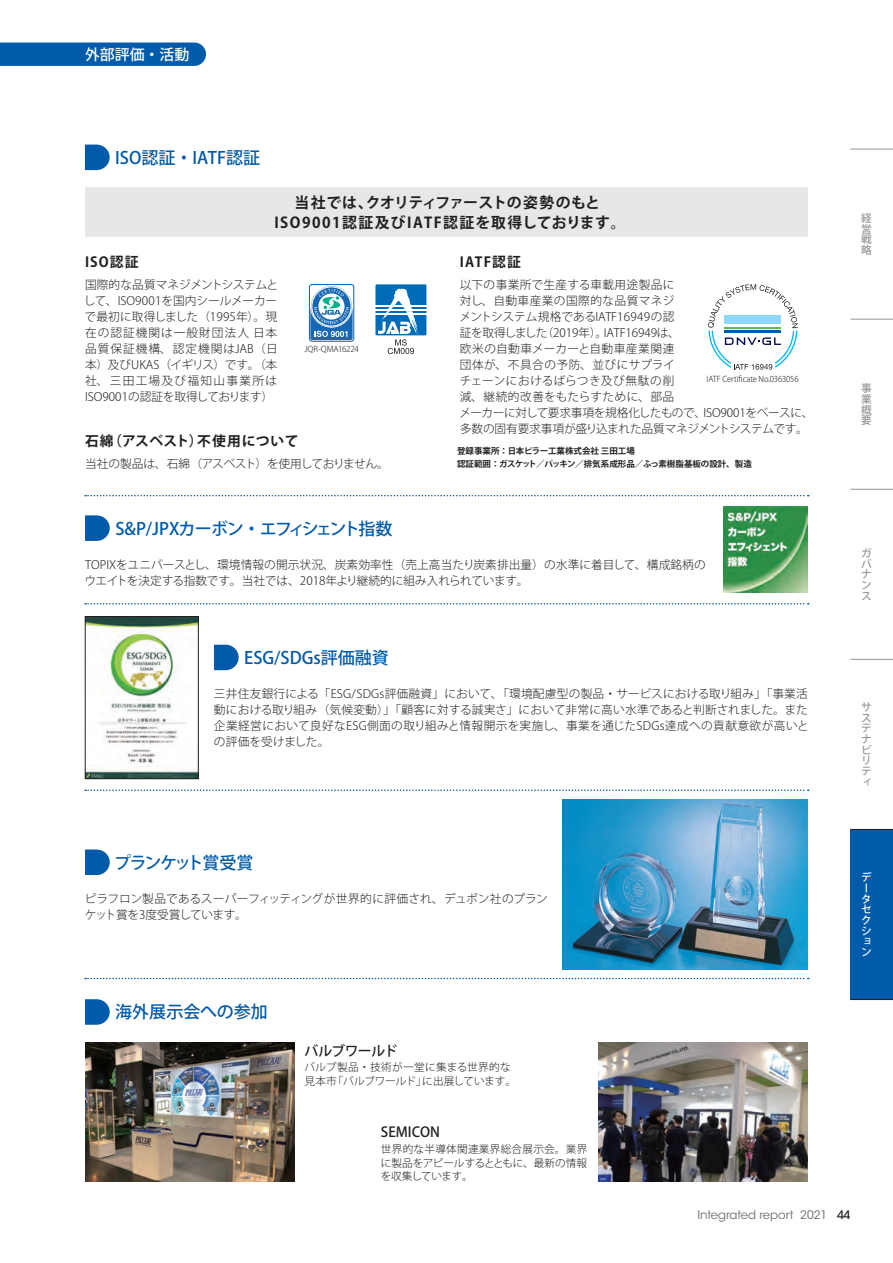
<style>
.page{position:relative;width:893px;height:1263px;background:#fff}
.page>*{position:absolute;margin:0;border:0;box-sizing:border-box;transform-origin:0 0}
.t1{font:500 16.95px "Koz Go Pro";color:#015aaa}
.t2{font:500 16.95px "Koz Go Pro";letter-spacing:-.085em;color:#015aaa}
.t3{font:700 14.85px "Koz Go Pro";letter-spacing:.1em;color:#231f20}
.t4{font:700 14.85px "Koz Go Pro";letter-spacing:-.02em;color:#231f20}
.t5{font:500 14.85px "Koz Go Pro";color:#fff}
.t6{font:700 13.8px "Koz Go Pro";letter-spacing:.03em;color:#231f20}
.t7{font:700 13.8px "Koz Go Pro";letter-spacing:.08em;color:#231f20}
.t8{font:500 13.8px "Koz Go Pro";letter-spacing:-.05em;color:#231f20}
.t9{font:500 13.8px "Koz Go Pro";color:#231f20}
.t10{font:300 11.7px/15.9px "Koz Go Pro";color:#231f20}
.t11{font:300 11.7px "Koz Go Pro";letter-spacing:-.02em;color:#231f20}
.t12{font:11.7px "ITC Avant Garde Std";color:#6c6d70}
.t13{font:300 10.65px/13.8px "Koz Go Pro";letter-spacing:.005em;color:#231f20}
.t14{font:500 10.65px/10.6px "Koz Go Pro";color:#939598;text-align:justify}
.t15{font:500 10.65px/10.6px "Koz Go Pro";color:#fff}
.t16{font:700 8.55px "Koz Go Pro";color:#231f20}
.t17{font:300 8.1px "Koz Go Pro";letter-spacing:-.01em;color:#231f20;scale:.95 1}
.t18{font:300 8.1px "Koz Go Pro";letter-spacing:-.01em;color:#231f20}
.s1{font-weight:500;color:#231f20}
</style>
<div class="page">
<img style="left:723px;top:507px;width:85px;height:86px">
<div style="left:0;top:43px;width:206px;height:23px;background:#015aaa"></div>
<svg style="left:85px;top:145px;width:25px;height:25px"></svg>
<svg style="left:85px;top:515px;width:25px;height:26px"></svg>
<svg style="left:214px;top:645px;width:25px;height:25px"></svg>
<svg style="left:85px;top:999px;width:25px;height:26px"></svg>
<svg style="left:85px;top:849px;width:25px;height:26px"></svg>
<div style="left:85px;top:188px;width:723px;height:49px;background:#e6e7e9"></div>
<svg style="left:308px;top:284px;width:47px;height:58px"></svg>
<div style="left:375px;top:284px;width:51px;height:51px;background:#006cb7"></div>
<hr style="left:375px;top:306px;width:51px;height:1px;background:#fff">
<hr style="left:375px;top:309px;width:51px;height:2px;background:#fff">
<hr style="left:375px;top:313px;width:51px;height:1px;background:#fff">
<svg style="left:378px;top:288px;width:41px;height:66px"></svg>
<svg style="left:708px;top:284px;width:90px;height:86px"></svg>
<img style="left:87px;top:618px;width:109px;height:159px">
<div style="left:85px;top:616px;width:113px;height:163px;border:1px solid #231f20"></div>
<img style="left:85px;top:1042px;width:209px;height:139px">
<img style="left:599px;top:1042px;width:209px;height:139px">
<img style="left:562px;top:799px;width:246px;height:170px">
<svg style="left:85px;top:495px;width:724px;height:1px"></svg>
<svg style="left:85px;top:603px;width:724px;height:1px"></svg>
<svg style="left:85px;top:789px;width:724px;height:2px"></svg>
<svg style="left:85px;top:978px;width:724px;height:1px"></svg>
<div style="left:850px;top:829px;width:43px;height:170px;background:#015aaa"></div>
<hr style="left:850px;top:149px;width:43px;height:1px;background:#939598">
<hr style="left:850px;top:319px;width:43px;height:1px;background:#939598">
<hr style="left:850px;top:489px;width:43px;height:1px;background:#939598">
<hr style="left:850px;top:659px;width:43px;height:1px;background:#939598">
<hr style="left:850px;top:829px;width:43px;height:1px;background:#231f20">
<hr style="left:850px;top:999px;width:43px;height:1px;background:#231f20">
<p class="t5" style="left:85px;top:45px;width:106px">外部評価・活動</p>
<p class="t1" style="left:115px;top:147px;width:146px">ISO認証・IATF認証</p>
<p class="t7" style="left:85px;top:253px;width:55px">ISO認証</p>
<p class="t4" style="left:294px;top:193px;width:307px">当社では、クオリティファーストの姿勢のもと</p>
<p class="t3" style="left:274px;top:213px;width:353px">ISO9001認証及びIATF認証を取得しております。</p>
<p class="t7" style="left:460px;top:253px;width:63px">IATF認証</p>
<p class="t10" style="left:84px;top:277px;width:196px;text-align:justify">国際的な品質マネジメントシステムとして、ISO9001を国内シールメーカーで最初に取得しました（1995年）。現在の認証機関は一般財団法人 日本品質保証機構、認定機関はJAB（日本）及びUKAS（イギリス）です。（本社、三田工場及び福知山事業所はISO9001の認証を取得しております）</p>
<p class="t18" style="left:305px;top:344px;width:56px">JQR-QMA16224</p>
<p class="t6" style="left:85px;top:432px;width:215px">石綿（アスベスト）不使用について</p>
<p class="t11" style="left:85px;top:456px;width:305px">当社の製品は、石綿（アスベスト）を使用しておりません。</p>
<p class="t2" style="left:115px;top:517px;width:279px">S&amp;P/JPXカーボン・エフィシェント指数</p>
<p class="t10" style="left:459px;top:277px;width:356px">以下の事業所で生産する車載用途製品に<br>対し、自動車産業の国際的な品質マネジ<br>メントシステム規格であるIATF16949の認<br>証を取得しました（2019年）。IATF16949は、<br>欧米の自動車メーカーと自動車産業関連<br>団体が、不具合の予防、並びにサプライ<br>チェーンにおけるばらつき及び無駄の削<br>減、継続的改善をもたらすために、部品<br>メーカーに対して要求事項を規格化したもので、ISO9001をベースに、多数の固有要求事項が盛り込まれた品質マネジメントシステムです。</p>
<p class="t16" style="left:457px;top:446px;width:179px">登録事業所：日本ピラー工業株式会社 三田工場</p>
<p class="t16" style="left:457px;top:458px;width:296px">認証範囲：ガスケット／パッキン／排気系成形品／ふっ素樹脂基板の設計、製造</p>
<p class="t17" style="left:707px;top:374px;width:98px">IATF Certificate No.0363056</p>
<p class="t10" style="left:84px;top:557px;width:623px">TOPIXをユニバースとし、環境情報の開示状況、炭素効率性（売上高当たり炭素排出量）の水準に着目して、構成銘柄のウエイトを決定する指数です。当社では、2018年より継続的に組み入れられています。</p>
<p class="t1" style="left:244px;top:647px;width:146px">ESG/SDGs評価融資</p>
<p class="t10" style="left:214px;top:686px;width:596px;text-align:justify">三井住友銀行による「ESG/SDGs評価融資」において、「環境配慮型の製品・サービスにおける取り組み」「事業活動における取り組み（気候変動）」「顧客に対する誠実さ」において非常に高い水準であると判断されました。また企業経営において良好なESG側面の取り組みと情報開示を実施し、事業を通じたSDGs達成への貢献意欲が高いとの評価を受けました。</p>
<p class="t14" style="left:861px;top:213px;width:12px">経営戦略</p>
<p class="t14" style="left:861px;top:384px;width:12px">事業概要</p>
<p class="t14" style="left:861px;top:548px;width:12px">ガバナンス</p>
<p class="t14" style="left:861px;top:702px;width:12px;text-align:left">サステナビリティ</p>
<p class="t2" style="left:114px;top:852px;width:141px">プランケット賞受賞</p>
<p class="t10" style="left:85px;top:891px;width:465px">ピラフロン製品であるスーパーフィッティングが世界的に評価され、デュポン社のプランケット賞を3度受賞しています。</p>
<p class="t1" style="left:115px;top:1001px;width:154px">海外展示会への参加</p>
<p class="t8" style="left:305px;top:1042px;width:94px">バルブワールド</p>
<p class="t13" style="left:305px;top:1060px;width:213px">バルブ製品・技術が一堂に集まる世界的な見本市「バルブワールド」に出展しています。</p>
<p class="t9" style="left:381px;top:1123px;width:60px">SEMICON</p>
<p class="t13" style="left:381px;top:1142px;width:208px;text-align:justify">世界的な半導体関連業界総合展示会。業界に製品をアピールするとともに、最新の情報を収集しています。</p>
<p class="t15" style="left:861px;top:873px;width:12px">データセクション</p>
<p class="t12" style="left:697px;top:1207px;width:155px">Integrated report 2021 <span class="s1">44</span></p>
</div>
